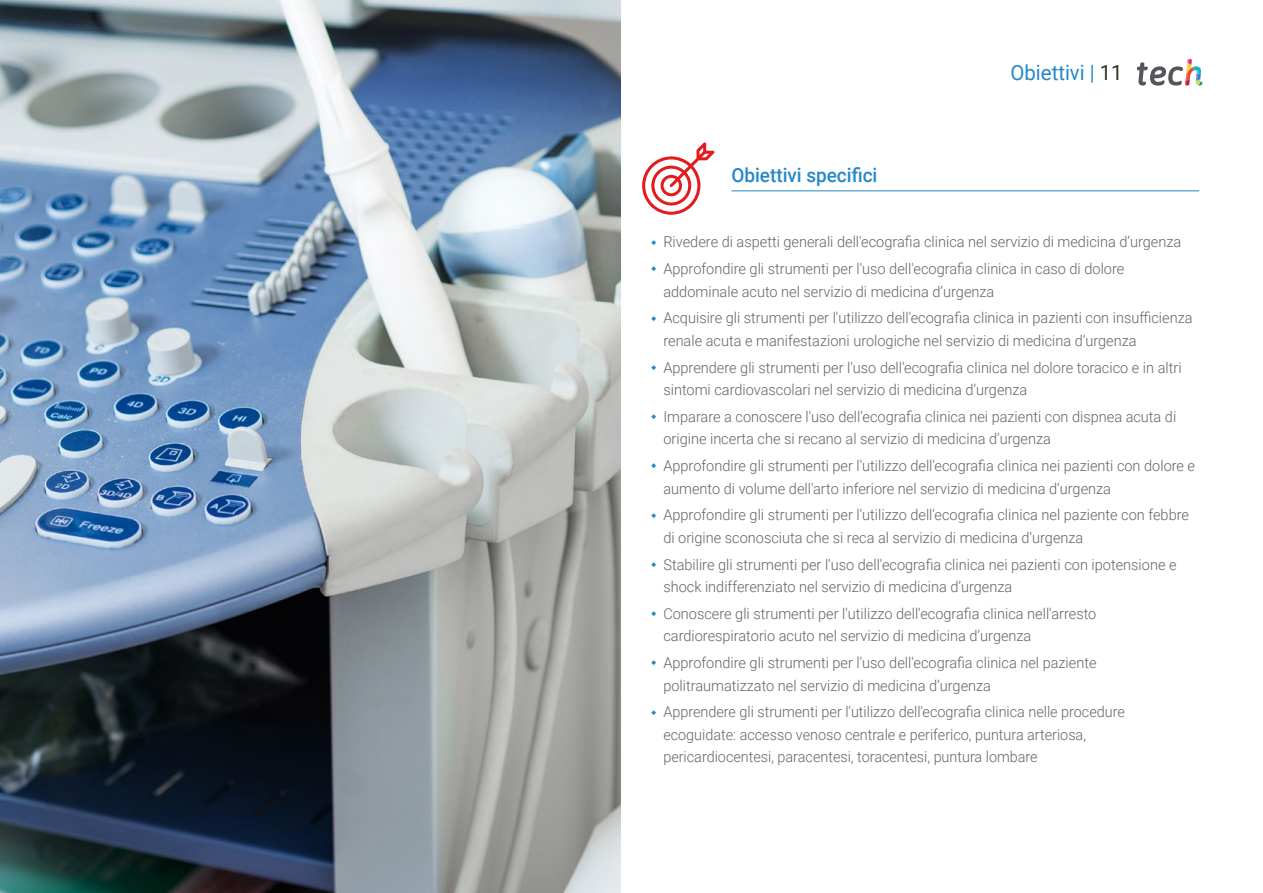
<style>
.page{position:relative;width:1263px;height:893px;background:#fff}
.page>*{position:absolute;margin:0;border:0;box-sizing:border-box;transform-origin:0 0}
.t1{font:21px "Roboto";color:#2488c9}
.t2{font:500 19.5px "Roboto";color:#2488c9}
.t3{font:300 15px/26.7px "Roboto";color:#61646a}
.t4{font:300 15px/22.5px "Roboto";color:#61646a;scale:.96 1}
.s1{color:#312e20}
</style>
<div class="page">
<hr style="left:731px;top:190px;width:468px;height:1px;background:#2488c9">
<svg style="left:642px;top:142px;width:72px;height:73px"></svg>
<img style="left:0;top:0;width:621px;height:893px">
<svg style="left:1137px;top:59px;width:65px;height:27px"></svg>
<h2 class="t2" style="left:731px;top:161px;width:147px">Obiettivi specifici</h2>
<h1 class="t1" style="left:1010px;top:57px;width:114px">Obiettivi | <span class="s1">11</span></h1>
<p class="t3" style="left:663px;top:228px;width:519px">Rivedere di aspetti generali dell'ecografia clinica nel servizio di medicina d’urgenza<br>Approfondire gli strumenti per l'uso dell'ecografia clinica in caso di dolore</p>
<p class="t3" style="left:663px;top:277px;width:531px">addominale acuto nel servizio di medicina d’urgenza<br>Acquisire gli strumenti per l'utilizzo dell'ecografia clinica in pazienti con insufficienza</p>
<p class="t3" style="left:663px;top:327px;width:520px">renale acuta e manifestazioni urologiche nel servizio di medicina d’urgenza<br>Apprendere gli strumenti per l'uso dell'ecografia clinica nel dolore toracico e in altri</p>
<p class="t3" style="left:663px;top:376px;width:514px">sintomi cardiovascolari nel servizio di medicina d’urgenza<br>Imparare a conoscere l'uso dell'ecografia clinica nei pazienti con dispnea acuta di</p>
<p class="t3" style="left:663px;top:425px;width:533px">origine incerta che si recano al servizio di medicina d’urgenza<br>Approfondire gli strumenti per l'utilizzo dell'ecografia clinica nei pazienti con dolore e</p>
<p class="t3" style="left:663px;top:474px;width:527px">aumento di volume dell'arto inferiore nel servizio di medicina d’urgenza<br>Approfondire gli strumenti per l'utilizzo dell'ecografia clinica nel paziente con febbre</p>
<p class="t3" style="left:663px;top:524px;width:515px">di origine sconosciuta che si reca al servizio di medicina d’urgenza<br>Stabilire gli strumenti per l'uso dell'ecografia clinica nei pazienti con ipotensione e</p>
<p class="t3" style="left:663px;top:573px;width:434px">shock indifferenziato nel servizio di medicina d’urgenza<br>Conoscere gli strumenti per l'utilizzo dell'ecografia clinica nell'arresto</p>
<p class="t3" style="left:663px;top:622px;width:435px">cardiorespiratorio acuto nel servizio di medicina d’urgenza<br>Approfondire gli strumenti per l'uso dell'ecografia clinica nel paziente</p>
<p class="t3" style="left:663px;top:671px;width:463px">politraumatizzato nel servizio di medicina d’urgenza<br>Apprendere gli strumenti per l'utilizzo dell'ecografia clinica nelle procedure</p>
<p class="t4" style="left:663px;top:723px;width:442px">ecoguidate: accesso venoso centrale e periferico, puntura arteriosa, pericardiocentesi, paracentesi, toracentesi, puntura lombare</p>
</div>
